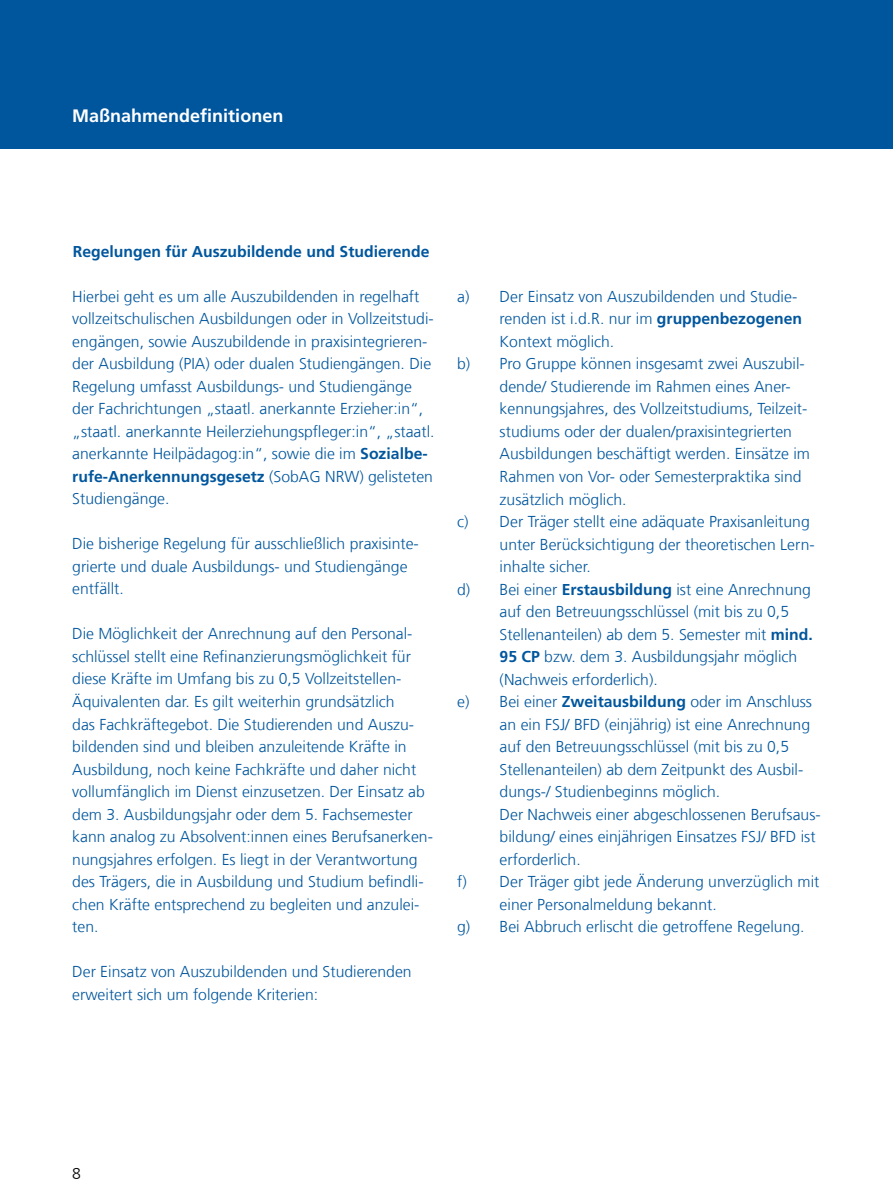
<style>
.page{position:relative;width:893px;height:1204px;background:#fff}
.page>*{position:absolute;margin:0;border:0;box-sizing:border-box;transform-origin:0 0}
.t1{font:700 18px "Frutiger LT Com";color:#fff}
.t2{font:300 15.75px/22.5px "Frutiger LT Com";color:#00569d}
.t3{font:700 15.75px "Frutiger LT Com";color:#00569d}
.t4{font:300 15.75px "Frutiger LT Com";color:#000}
.s1{font-weight:700}
</style>
<div class="page">
<div style="left:0;top:0;width:893px;height:149px;background:#00569d"></div>
<p class="t1" style="left:72px;top:105px;width:213px">Maßnahmendefinitionen</p>
<p class="t3" style="left:73px;top:242px;width:358px">Regelungen für Auszubildende und Studierende</p>
<p class="t2" style="left:72px;top:285px;width:364px">Hierbei geht es um alle Auszubildenden in regelhaft vollzeitschulischen Ausbildungen oder in Vollzeitstudi&shy;engängen, sowie Auszubildende in praxisintegrieren&shy;der Ausbildung (PIA) oder dualen Studiengängen. Die Regelung umfasst Ausbildungs- und Studiengänge der Fachrichtungen „staatl. anerkannte Erzieher:in“, „staatl. anerkannte Heilerziehungspfleger:in“, „staatl. anerkannte Heilpädagog:in“, sowie die im <span class="s1">Sozialbe&shy;rufe-Anerkennungsgesetz</span> (SobAG NRW) gelisteten Studiengänge.</p>
<p class="t2" style="left:72px;top:532px;width:348px">Die bisherige Regelung für ausschließlich praxisinte&shy;grierte und duale Ausbildungs- und Studiengänge entfällt.</p>
<p class="t2" style="left:72px;top:622px;width:362px">Die Möglichkeit der Anrechnung auf den Personal&shy;schlüssel stellt eine Refinanzierungsmöglichkeit für diese Kräfte im Umfang bis zu 0,5 Vollzeitstellen-Äquivalenten dar. Es gilt weiterhin grundsätzlich<br>das Fachkräftegebot. Die Studierenden und Auszu&shy;bildenden sind und bleiben anzuleitende Kräfte in Ausbildung, noch keine Fachkräfte und daher nicht vollumfänglich im Dienst einzusetzen. Der Einsatz ab dem 3. Ausbildungsjahr oder dem 5. Fachsemester kann analog zu Absolvent:innen eines Berufsanerken&shy;nungsjahres erfolgen. Es liegt in der Verantwortung des Trägers, die in Ausbildung und Studium befindli&shy;chen Kräfte entsprechend zu begleiten und anzulei&shy;ten.</p>
<p class="t2" style="left:72px;top:960px;width:341px">Der Einsatz von Auszubildenden und Studierenden erweitert sich um folgende Kriterien:</p>
<p class="t2" style="left:457px;top:285px;width:342px">a) Der Einsatz von Auszubildenden und Studie-</p>
<p class="t2" style="left:500px;top:308px;width:304px">renden ist i.d.R. nur im <span class="s1">gruppenbezogenen</span></p>
<p class="t2" style="left:500px;top:330px;width:116px">Kontext möglich.</p>
<p class="t2" style="left:457px;top:353px;width:349px">b) Pro Gruppe können insgesamt zwei Auszubil-</p>
<p class="t2" style="left:500px;top:375px;width:293px">dende/ Studierende im Rahmen eines Aner-</p>
<p class="t2" style="left:500px;top:398px;width:309px">kennungsjahres, des Vollzeitstudiums, Teilzeit-</p>
<p class="t2" style="left:500px;top:420px;width:294px">studiums oder der dualen/praxisintegrierten</p>
<p class="t2" style="left:500px;top:443px;width:312px">Ausbildungen beschäftigt werden. Einsätze im</p>
<p class="t2" style="left:500px;top:465px;width:303px">Rahmen von Vor- oder Semesterpraktika sind</p>
<p class="t2" style="left:500px;top:488px;width:128px">zusätzlich möglich.</p>
<p class="t2" style="left:457px;top:510px;width:354px">c) Der Träger stellt eine adäquate Praxisanleitung</p>
<p class="t2" style="left:500px;top:533px;width:317px">unter Berücksichtigung der theoretischen Lern-</p>
<p class="t2" style="left:500px;top:555px;width:93px">inhalte sicher.</p>
<p class="t2" style="left:457px;top:578px;width:355px">d) Bei einer <span class="s1">Erstausbildung</span> ist eine Anrechnung</p>
<p class="t2" style="left:500px;top:600px;width:291px">auf den Betreuungsschlüssel (mit bis zu 0,5</p>
<p class="t2" style="left:500px;top:623px;width:315px">Stellenanteilen) ab dem 5. Semester mit <span class="s1">mind.</span></p>
<p class="t2" style="left:500px;top:645px;width:299px"><span class="s1">95 CP</span> bzw. dem 3. Ausbildungsjahr möglich</p>
<p class="t2" style="left:500px;top:668px;width:160px">(Nachweis erforderlich).</p>
<p class="t2" style="left:457px;top:690px;width:356px">e) Bei einer <span class="s1">Zweitausbildung</span> oder im Anschluss</p>
<p class="t2" style="left:500px;top:713px;width:312px">an ein FSJ/ BFD (einjährig) ist eine Anrechnung</p>
<p class="t2" style="left:500px;top:735px;width:291px">auf den Betreuungsschlüssel (mit bis zu 0,5</p>
<p class="t2" style="left:500px;top:758px;width:305px">Stellenanteilen) ab dem Zeitpunkt des Ausbil-</p>
<p class="t2" style="left:500px;top:780px;width:222px">dungs-/ Studienbeginns möglich.</p>
<p class="t2" style="left:500px;top:803px;width:323px">Der Nachweis einer abgeschlossenen Berufsaus-</p>
<p class="t2" style="left:500px;top:825px;width:317px">bildung/ eines einjährigen Einsatzes FSJ/ BFD ist</p>
<p class="t2" style="left:500px;top:848px;width:83px">erforderlich.</p>
<p class="t2" style="left:457px;top:870px;width:364px">f) Der Träger gibt jede Änderung unverzüglich mit</p>
<p class="t2" style="left:500px;top:893px;width:219px">einer Personalmeldung bekannt.</p>
<p class="t2" style="left:457px;top:915px;width:349px">g) Bei Abbruch erlischt die getroffene Regelung.</p>
<p class="t4" style="left:72px;top:1164px;width:10px">8</p>
</div>
